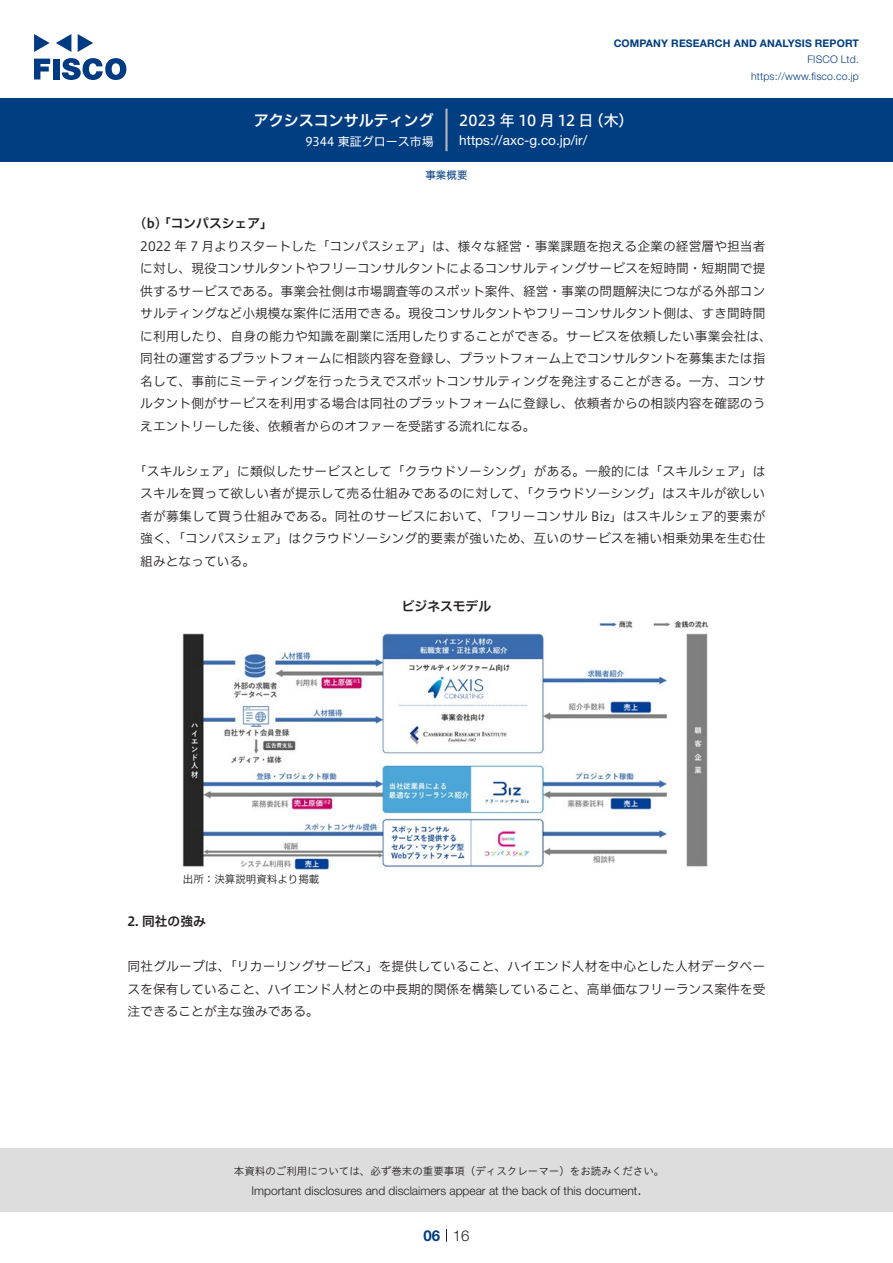
<style>
.page{position:relative;width:893px;height:1263px;background:#fff}
.page>*{position:absolute;margin:0;border:0;box-sizing:border-box;transform-origin:0 0}
.t1{font:15px "Hiragino UD Sans F Std N W5";letter-spacing:.005em;color:#fff}
.t2{font:15px "Hiragino UD Sans F Std N W6";color:#fff}
.t3{font:300 15px "Helvetica Neue LT Std";color:#231f20}
.t4{font:700 15px "Helvetica Neue LT Std";color:#003d81}
.t5{font:13.5px "Helvetica Neue LT Std";color:#fff}
.t6{font:12.75px/22.5px "Hiragino UD Sans F Std N W3";color:#231f20;text-align:justify}
.t7{font:12.75px "Hiragino UD Sans F Std N W6";color:#231f20}
.t8{font:300 12px "Helvetica Neue LT Std";color:#231f20}
.t9{font:12px "Hiragino UD Sans F Std N W4";color:#fff}
.t10{font:10.5px "Hiragino UD Sans Std W3";color:#231f20}
.t11{font:700 10.5px "Helvetica Neue LT Std";letter-spacing:.015em;color:#003d81}
.t12{font:300 10.5px/16.5px "Helvetica Neue LT Std";letter-spacing:.015em;color:#003d81;text-align:right}
.t13{font:10.5px "Hiragino UD Sans F Std N W3";color:#231f20}
.t14{font:10.5px "Hiragino UD Sans F Std N W4";color:#003d81}
</style>
<div class="page">
<div style="left:0;top:1148px;width:893px;height:64px;background:#ddd"></div>
<svg style="left:34px;top:59px;width:16px;height:20px"></svg>
<div style="left:53px;top:59px;width:6px;height:20px;background:#003a83"></div>
<svg style="left:62px;top:58px;width:64px;height:22px"></svg>
<svg style="left:34px;top:34px;width:16px;height:18px"></svg>
<svg style="left:78px;top:34px;width:15px;height:18px"></svg>
<svg style="left:56px;top:34px;width:15px;height:18px"></svg>
<div style="left:0;top:98px;width:893px;height:64px;background:#003d81"></div>
<hr style="left:445px;top:109px;width:3px;height:42px;background:#b5b5b6">
<svg style="left:446px;top:1229px;width:1px;height:13px"></svg>
<img style="left:183px;top:621px;width:526px;height:249px">
<p class="t2" style="left:254px;top:109px;width:182px">アクシスコンサルティング</p>
<p class="t9" style="left:305px;top:132px;width:130px">9344 東証グロース市場</p>
<p class="t11" style="left:614px;top:37px;width:247px">COMPANY RESEARCH AND ANALYSIS REPORT</p>
<p class="t12" style="left:751px;top:51px;width:109px">FISCO Ltd. https://www.fisco.co j p.</p>
<p class="t1" style="left:589px;top:109px;width:46px">（木(</p>
<p class="t1" style="left:459px;top:109px;width:136px">2023 年 10 月 12 日</p>
<p class="t5" style="left:459px;top:132px;width:129px">h t t p s : / / a x c .g- c o j p. /i r/</p>
<p class="t14" style="left:425px;top:167px;width:43px">事業概要</p>
<p class="t7" style="left:140px;top:214px;width:134px">b( ) 「コンパスシェア「</p>
<p class="t6" style="left:140px;top:234px;width:633px;text-align:left">2022 年 7 月よりスタートした「コンパスシェア」は、様々な経営・事業課題を抱える企業の経営層や担当者に対し、現役コンサルタントやフリーコンサルタントによるコンサルティングサービスを短時間・短期間で提供するサービスである。事業会社側は市場調査等のスポット案件、経営・事業の問題解決につながる外部コンサルティングなど小規模な案件に活用できる。現役コンサルタントやフリーコンサルタント側は、すき間時間に利用したり、自身の能力や知識を副業に活用したりすることができる。サービスを依頼したい事業会社は、同社の運営するプラットフォームに相談内容を登録し、プラットフォーム上でコンサルタントを募集または指名して、事前にミーティングを行ったうえでスポットコンサルティングを発注することがきる。一方、コンサルタント側がサービスを利用する場合は同社のプラットフォームに登録し、依頼者からの相談内容を確認のうえエントリーした後、依頼者からのオファーを受諾する流れになる。</p>
<p class="t6" style="left:140px;top:459px;width:627px;text-indent:-6px">「スキルシェア」に類似したサービスとして「クラウドソーシング」がある。一般的には「スキルシェア」はスキルを買って欲しい者が提示して売る仕組みであるのに対して、「クラウドソーシング」はスキルが欲しい者が募集して買う仕組みである。同社のサービスにおいて、「フリーコンサル Biz」はスキルシェア的要素が強く、「コンパスシェア」はクラウドソーシング的要素が強いため、互いのサービスを補い相乗効果を生む仕組みとなっている。</p>
<p class="t7" style="left:402px;top:596px;width:91px">ビジネスモデル</p>
<p class="t13" style="left:183px;top:871px;width:138px">出所：決算説明資料より掲載</p>
<p class="t7" style="left:128px;top:912px;width:80px">2. 同社の強み</p>
<p class="t6" style="left:128px;top:955px;width:639px">同社グループは、「リカーリングサービス」を提供していること、ハイエンド人材を中心とした人材データベースを保有していること、ハイエンド人材との中長期的関係を構築していること、高単価なフリーランス案件を受注できることが主な強みである。</p>
<p class="t10" style="left:234px;top:1163px;width:432px">本資料のご利用については、必ず巻末の重要事項（ディスクレーマー）をお読みください。</p>
<p class="t3" style="left:637px;top:1180px;width:6px">.</p>
<p class="t8" style="left:251px;top:1183px;width:387px">Important disclosures and disclaimers appear at the back of this document</p>
<p class="t4" style="left:423px;top:1226px;width:18px">06</p>
<p class="t3" style="left:453px;top:1226px;width:18px">16</p>
</div>
